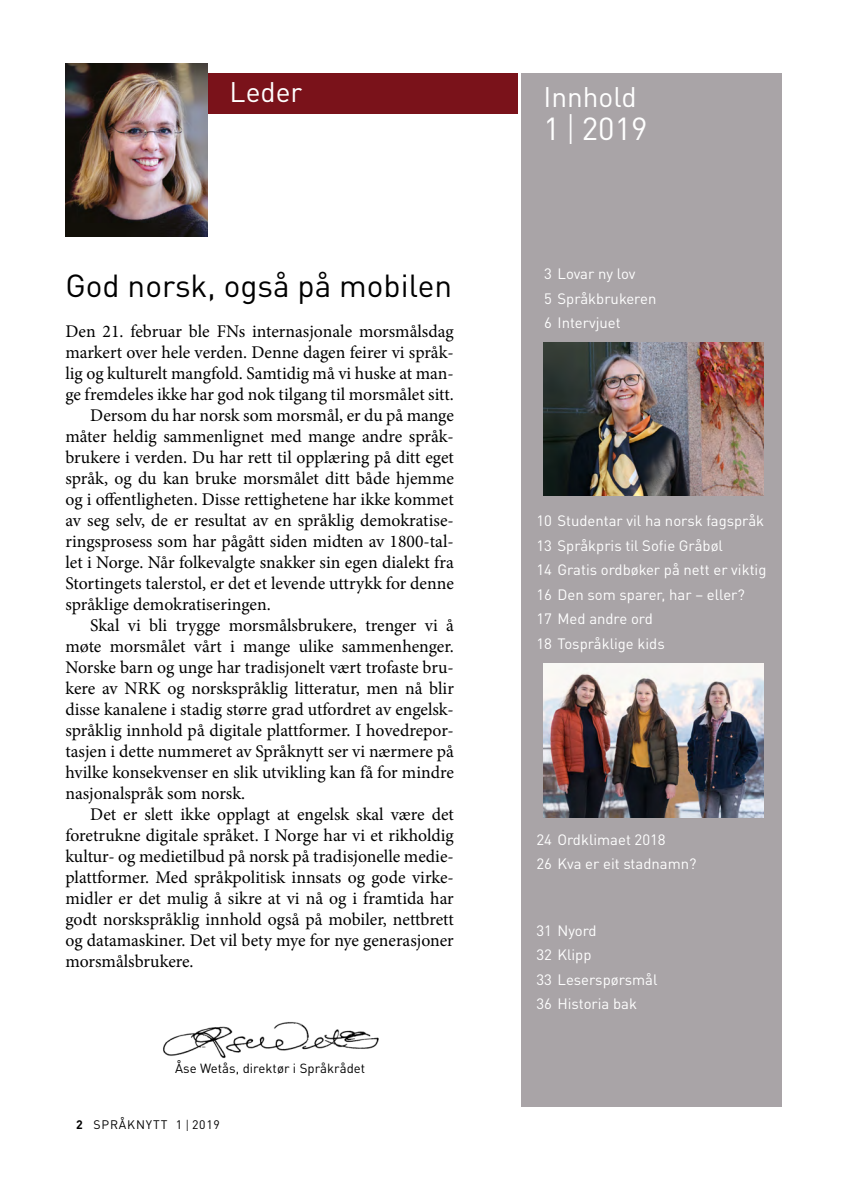
<style>
.page{position:relative;width:844px;height:1191px;background:#fff}
.page>*{position:absolute;margin:0;border:0;box-sizing:border-box;transform-origin:0 0}
.t1{font:31.5px "DINOT";color:#000}
.t2{font:31.5px "DINOT";color:#fff}
.t3{font:28px "DINOT";color:#fff}
.t4{font:17.85px "Minion Pro";color:#000}
.t5{font:14.88px/24.5px "DINOT";color:#fff}
.t6{font:13.12px "DINOT";letter-spacing:.005em;color:#000}
.t7{font:12.25px "DINOT";letter-spacing:.07em;color:#000}
.s1{font-weight:700}
.s2{font-weight:500;font-size:15.75px}
.s3{font-size:42px}
</style>
<div class="page">
<div style="left:88px;top:73px;width:429px;height:41px;background:#7a121a"></div>
<img style="left:65px;top:64px;width:143px;height:172px">
<div style="left:521px;top:73px;width:260px;height:1033px;background:#a9a4a7"></div>
<img style="left:543px;top:663px;width:220px;height:154px">
<img style="left:543px;top:342px;width:220px;height:154px">
<img style="left:163px;top:1022px;width:216px;height:37px">
<h2 class="t3" style="left:229px;top:74px;width:74px">Leder</h2>
<h1 class="t1" style="left:65px;top:266px;width:388px">God norsk, også på mobilen</h1>
<p class="t4" style="left:65px;top:319px;width:390px">Den 21. februar ble FNs internasjonale morsmålsdag</p>
<p class="t4" style="left:65px;top:340px;width:390px">markert over hele verden. Denne dagen feirer vi språk-</p>
<p class="t4" style="left:65px;top:361px;width:390px">lig og kulturelt mangfold. Samtidig må vi huske at man-</p>
<p class="t4" style="left:65px;top:382px;width:390px">ge fremdeles ikke har god nok tilgang til morsmålet sitt.</p>
<p class="t4" style="left:90px;top:403px;width:365px">Dersom du har norsk som morsmål, er du på mange</p>
<p class="t4" style="left:65px;top:424px;width:390px">måter heldig sammenlignet med mange andre språk-</p>
<p class="t4" style="left:65px;top:445px;width:390px">brukere i verden. Du har rett til opplæring på ditt eget</p>
<p class="t4" style="left:65px;top:466px;width:390px">språk, og du kan bruke morsmålet ditt både hjemme</p>
<p class="t4" style="left:65px;top:487px;width:390px">og i offentligheten. Disse rettighetene har ikke kommet</p>
<p class="t4" style="left:65px;top:508px;width:390px">av seg selv, de er resultat av en språklig demokratise-</p>
<p class="t4" style="left:65px;top:529px;width:390px">ringsprosess som har pågått siden midten av 1800-tal-</p>
<p class="t4" style="left:65px;top:550px;width:390px">let i Norge. Når folkevalgte snakker sin egen dialekt fra</p>
<p class="t4" style="left:65px;top:571px;width:390px">Stortingets talerstol, er det et levende uttrykk for denne</p>
<p class="t4" style="left:65px;top:592px;width:207px">språklige demokratiseringen.</p>
<p class="t4" style="left:90px;top:613px;width:365px">Skal vi bli trygge morsmålsbrukere, trenger vi å</p>
<p class="t4" style="left:65px;top:634px;width:390px">møte morsmålet vårt i mange ulike sammenhenger.</p>
<p class="t4" style="left:65px;top:655px;width:390px">Norske barn og unge har tradisjonelt vært trofaste bru-</p>
<p class="t4" style="left:65px;top:676px;width:390px">kere av NRK og norskspråklig litteratur, men nå blir</p>
<p class="t4" style="left:65px;top:697px;width:390px">disse kanalene i stadig større grad utfordret av engelsk-</p>
<p class="t4" style="left:65px;top:718px;width:390px">språklig innhold på digitale plattformer. I hovedrepor-</p>
<p class="t4" style="left:65px;top:739px;width:390px">tasjen i dette nummeret av Språknytt ser vi nærmere på</p>
<p class="t4" style="left:65px;top:760px;width:390px">hvilke konsekvenser en slik utvikling kan få for mindre</p>
<p class="t4" style="left:65px;top:781px;width:181px">nasjonalspråk som norsk.</p>
<p class="t4" style="left:90px;top:802px;width:365px">Det er slett ikke opplagt at engelsk skal være det</p>
<p class="t4" style="left:65px;top:823px;width:390px">foretrukne digitale språket. I Norge har vi et rikholdig</p>
<p class="t4" style="left:65px;top:844px;width:388px">kultur- og medietilbud på norsk på tradisjonelle medie-</p>
<p class="t4" style="left:65px;top:865px;width:390px">plattformer. Med språkpolitisk innsats og gode virke-</p>
<p class="t4" style="left:65px;top:886px;width:390px">midler er det mulig å sikre at vi nå og i framtida har</p>
<p class="t4" style="left:65px;top:907px;width:390px">godt norskspråklig innhold også på mobiler, nettbrett</p>
<p class="t4" style="left:65px;top:928px;width:390px">og datamaskiner. Det vil bety mye for nye generasjoner</p>
<p class="t4" style="left:65px;top:949px;width:130px">morsmålsbrukere.</p>
<p class="t6" style="left:175px;top:1060px;width:192px">Åse Wetås, direktør i Språkrådet</p>
<p class="t7" style="left:76px;top:1117px;width:145px"><span class="s1">2</span> SPRÅKNYTT 1 <span class="s2">I</span> 2019</p>
<h2 class="t3" style="left:543px;top:80px;width:95px">Innhold</h2>
<h1 class="t2" style="left:543px;top:109px;width:106px">1 <span class="s3">I</span> 2019</h1>
<p class="t5" style="left:544px;top:261px;width:113px">3 Lovar ny lov<br>5 Språkbrukeren<br>6 Intervjuet</p>
<p class="t5" style="left:536px;top:508px;width:231px">10 Studentar vil ha norsk fagspråk<br>13 Språkpris til Sofie Gråbøl<br>14 Gratis ordbøker på nett er viktig<br>16 Den som sparer, har – eller?<br>17 Med andre ord<br>18 Tospråklige kids</p>
<p class="t5" style="left:536px;top:827px;width:161px">24 Ordklimaet 2018<br>26 Kva er eit stadnamn?</p>
<p class="t5" style="left:536px;top:918px;width:122px">31 Nyord<br>32 Klipp<br>33 Leserspørsmål<br>36 Historia bak</p>
</div>
